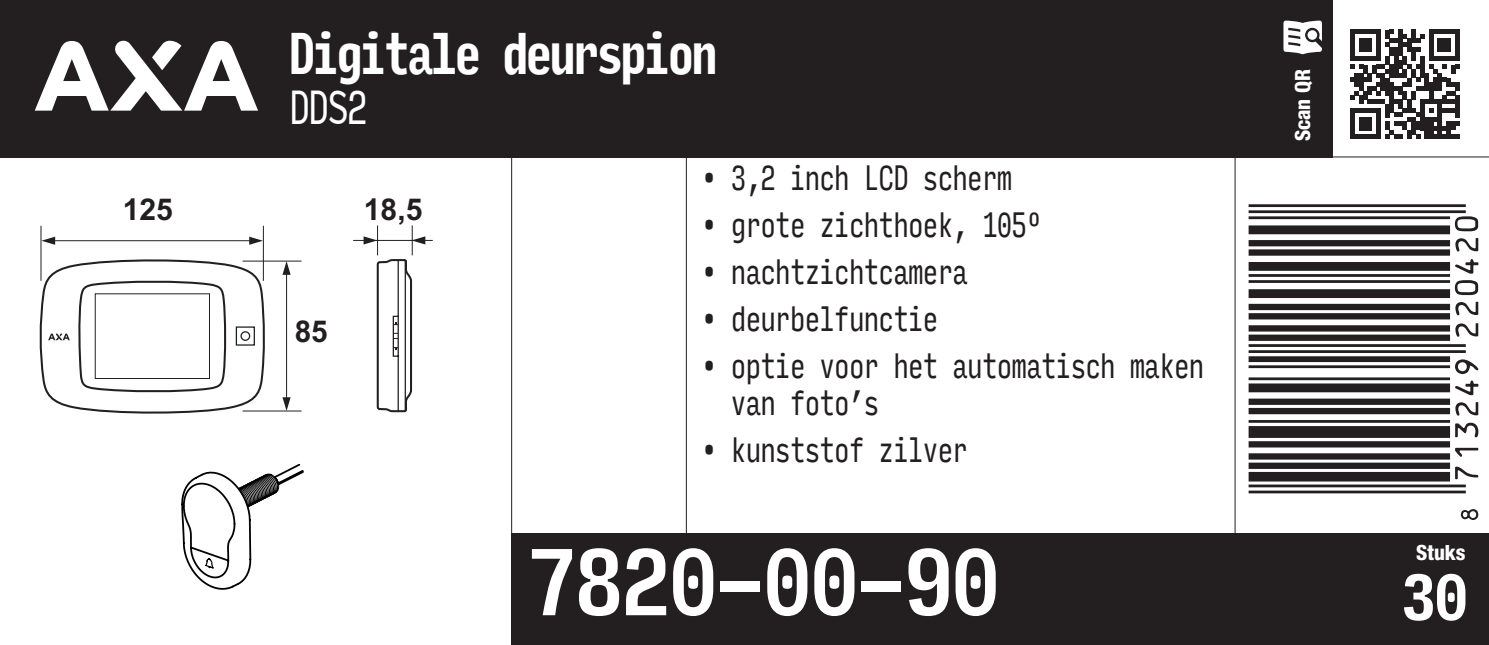
<style>
.page{position:relative;width:1489px;height:645px;background:#fff}
.page>*{position:absolute;margin:0;border:0;box-sizing:border-box;transform-origin:0 0}
.t1{font:500 91px "Input Mono Condensed";letter-spacing:-.05em;color:#fff}
.t2{font:63px "Precision IDEANUPCT22";color:#231f20}
.t3{font:700 63px "Input Mono Condensed";color:#fff}
.t4{font:700 56px "Input Mono Condensed";letter-spacing:-.07em;color:#fff;scale:.85 1}
.t5{font:45.5px "Input Mono Condensed";color:#fff;scale:.85 1}
.t6{font:33.6px/37.4px "Input Mono Condensed";letter-spacing:-.05em;color:#231f20;scale:.85 1}
.t7{font:700 30.1px "Arial";color:#231f20}
.t8{font:800 condensed 21px "Helvetica Neue LT Pro";color:#fff}
</style>
<div class="page">
<div style="left:511px;top:533px;width:977px;height:112px;background:#231f20"></div>
<div style="left:0;top:0;width:1332px;height:157px;background:#231f20"></div>
<svg style="left:35px;top:40px;width:223px;height:71px"></svg>
<hr style="left:286px;top:272px;width:1px;height:130px;background:#231f20">
<hr style="left:242px;top:410px;width:59px;height:2px;background:#231f20">
<hr style="left:242px;top:260px;width:59px;height:2px;background:#231f20">
<svg style="left:282px;top:261px;width:8px;height:14px"></svg>
<svg style="left:282px;top:397px;width:8px;height:14px"></svg>
<hr style="left:54px;top:240px;width:198px;height:1px;background:#231f20">
<hr style="left:263px;top:226px;width:1px;height:55px;background:#231f20">
<hr style="left:40px;top:226px;width:2px;height:55px;background:#231f20">
<svg style="left:41px;top:237px;width:14px;height:8px"></svg>
<svg style="left:249px;top:237px;width:14px;height:8px"></svg>
<hr style="left:353px;top:240px;width:80px;height:1px;background:#231f20">
<hr style="left:411px;top:225px;width:2px;height:30px;background:#231f20">
<hr style="left:377px;top:225px;width:1px;height:30px;background:#231f20">
<svg style="left:411px;top:236px;width:14px;height:8px"></svg>
<svg style="left:363px;top:236px;width:14px;height:8px"></svg>
<svg style="left:39px;top:257px;width:228px;height:157px"></svg>
<svg style="left:376px;top:259px;width:37px;height:154px"></svg>
<hr style="left:404px;top:261px;width:2px;height:150px;background:#231f20">
<svg style="left:181px;top:464px;width:123px;height:126px"></svg>
<svg style="left:1350px;top:30px;width:109px;height:109px"></svg>
<hr style="left:1234px;top:149px;width:1px;height:412px;background:#231f20">
<hr style="left:1332px;top:156px;width:156px;height:2px;background:#231f20">
<hr style="left:685px;top:149px;width:2px;height:496px;background:#231f20">
<hr style="left:511px;top:149px;width:1px;height:496px;background:#231f20">
<svg style="left:1283px;top:20px;width:39px;height:35px"></svg>
<h3 class="t4" style="left:289px;top:3px;width:506px">Digitale deurspion</h3>
<h3 class="t5" style="left:289px;top:67px;width:95px">DDS2</h3>
<p class="t8" style="left:1289px;top:141px;width:74px;rotate:-90deg">Scan QR</p>
<p class="t6" style="left:701px;top:156px;width:368px">• 3,2 inch LCD scherm</p>
<p class="t6" style="left:701px;top:203px;width:402px">• grote zichthoek, 105°</p>
<p class="t6" style="left:701px;top:250px;width:316px">• nachtzichtcamera</p>
<p class="t6" style="left:701px;top:297px;width:281px">• deurbelfunctie</p>
<p class="t6" style="left:730px;top:344px;width:559px;text-indent:-29px">• optie voor het automatisch maken van foto’s</p>
<p class="t6" style="left:701px;top:429px;width:316px">• kunststof zilver</p>
<p class="t7" style="left:123px;top:188px;width:52px">125</p>
<p class="t7" style="left:364px;top:188px;width:60px">18,5</p>
<h2 class="t2" style="left:1391px;top:536px;width:333px;rotate:-90deg">x(7B3CE9*MMKOMK(</h2>
<p class="t7" style="left:295px;top:310px;width:35px">85</p>
<h1 class="t1" style="left:526px;top:499px;width:477px">7820-00-90</h1>
<p class="t8" style="left:1415px;top:539px;width:51px">Stuks</p>
<h2 class="t3" style="left:1400px;top:540px;width:70px">30</h2>
</div>
